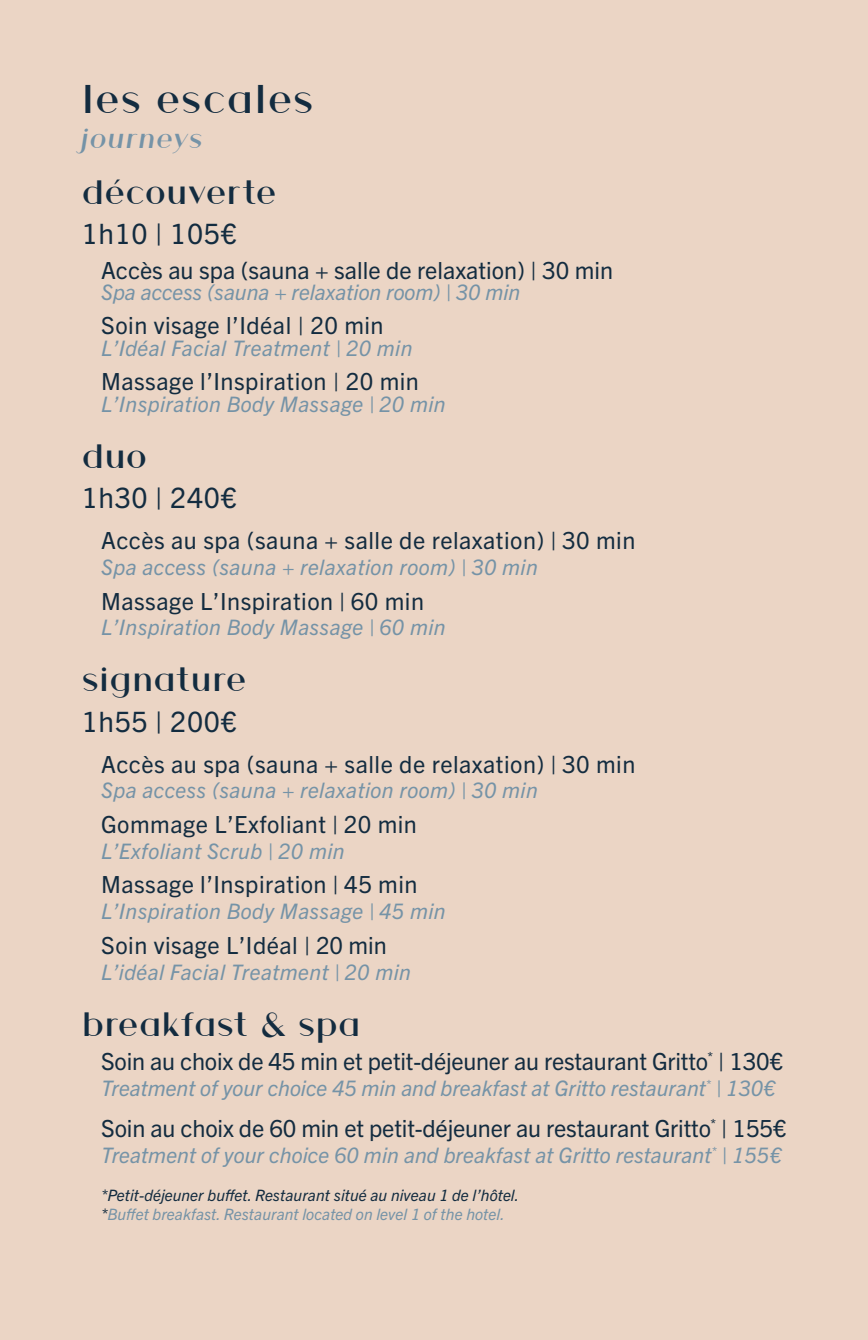
<style>
.page{position:relative;width:868px;height:1340px;background:#fff}
.page>*{position:absolute;margin:0;border:0;box-sizing:border-box;transform-origin:0 0}
.t1{font:42.75px "Athena";letter-spacing:.02em;color:#132c40}
.t2{font:36px "Athena";color:#132c40}
.t3{font:italic 29.25px "Athena";letter-spacing:.02em;color:#7593a7}
.t4{font:28.12px "Trade Gothic Next LT Pro";letter-spacing:.02em;color:#132c40}
.t5{font:23.62px "Trade Gothic Next LT Pro";letter-spacing:.02em;color:#132c40}
.t6{font:23.62px "Trade Gothic Next LT Pro";letter-spacing:-.01em;color:#132c40}
.t7{font:23.62px "Trade Gothic Next LT Pro";color:#132c40}
.t8{font:italic 21.38px "Trade Gothic Next LT Pro";letter-spacing:.02em;color:#7593a7}
.t9{font:italic 21.38px "Trade Gothic Next LT Pro";color:#7593a7}
.t10{font:italic 15.75px/18.9px "Trade Gothic Next LT Pro";letter-spacing:.005em;color:#132c40}
.s1{color:#7593a7}
</style>
<div class="page">
<div style="left:0;top:0;width:867px;height:1339px;background:#ebd5c5"></div>
<h1 class="t1" style="left:82px;top:69px;width:233px">les escales</h1>
<h3 class="t3" style="left:82px;top:118px;width:124px">journeys</h3>
<h2 class="t2" style="left:82px;top:167px;width:196px">découverte</h2>
<h3 class="t4" style="left:82px;top:214px;width:156px">1h10 | 105€</h3>
<p class="t7" style="left:101px;top:253px;width:513px">Accès au spa (sauna + salle de relaxation) | 30 min</p>
<p class="t9" style="left:101px;top:277px;width:420px">Spa access (sauna + relaxation room) | 30 min</p>
<p class="t5" style="left:101px;top:309px;width:284px">Soin visage l’Idéal | 20 min</p>
<p class="t8" style="left:101px;top:333px;width:313px">L’Idéal Facial Treatment | 20 min</p>
<p class="t5" style="left:101px;top:365px;width:319px">Massage l’Inspiration | 20 min</p>
<p class="t8" style="left:101px;top:389px;width:346px">L’Inspiration Body Massage | 20 min</p>
<h2 class="t2" style="left:82px;top:431px;width:67px">duo</h2>
<h3 class="t4" style="left:82px;top:478px;width:156px">1h30 | 240€</h3>
<p class="t5" style="left:101px;top:524px;width:536px">Accès au spa (sauna + salle de relaxation) | 30 min</p>
<p class="t8" style="left:101px;top:552px;width:438px">Spa access (sauna + relaxation room) | 30 min</p>
<p class="t5" style="left:101px;top:584px;width:324px">Massage L’Inspiration | 60 min</p>
<p class="t8" style="left:101px;top:612px;width:346px">L’Inspiration Body Massage | 60 min</p>
<h2 class="t2" style="left:82px;top:654px;width:166px">signature</h2>
<h3 class="t4" style="left:82px;top:701px;width:156px">1h55 | 200€</h3>
<p class="t5" style="left:101px;top:747px;width:536px">Accès au spa (sauna + salle de relaxation) | 30 min</p>
<p class="t8" style="left:101px;top:775px;width:438px">Spa access (sauna + relaxation room) | 30 min</p>
<p class="t5" style="left:101px;top:808px;width:317px">Gommage L’Exfoliant | 20 min</p>
<p class="t8" style="left:101px;top:836px;width:245px">L’Exfoliant Scrub | 20 min</p>
<p class="t5" style="left:101px;top:868px;width:318px">Massage l’Inspiration | 45 min</p>
<p class="t8" style="left:101px;top:896px;width:346px">L’Inspiration Body Massage | 45 min</p>
<p class="t5" style="left:101px;top:928px;width:287px">Soin visage L’Idéal | 20 min</p>
<p class="t8" style="left:101px;top:956px;width:311px">L’idéal Facial Treatment | 20 min</p>
<h2 class="t2" style="left:82px;top:998px;width:280px">breakfast &amp; spa</h2>
<p class="t6" style="left:101px;top:1045px;width:683px">Soin au choix de 45 min et petit-déjeuner au restaurant Gritto<sup>*</sup> | 130€</p>
<p class="t9" style="left:101px;top:1073px;width:675px">Treatment of your choice 45 min and breakfast at Gritto restaurant<sup>*</sup> | 130€</p>
<p class="t6" style="left:101px;top:1111px;width:686px">Soin au choix de 60 min et petit-déjeuner au restaurant Gritto<sup>*</sup> | 155€</p>
<p class="t8" style="left:101px;top:1140px;width:682px">Treatment of your choice 60 min and breakfast at Gritto restaurant<sup>*</sup> | 155€</p>
<p class="t10" style="left:101px;top:1184px;width:419px">*Petit-déjeuner buffet. Restaurant situé au niveau 1 de l’hôtel. *<span class="s1">Buffet breakfast. Restaurant located on level 1 of the hotel.</span></p>
</div>
